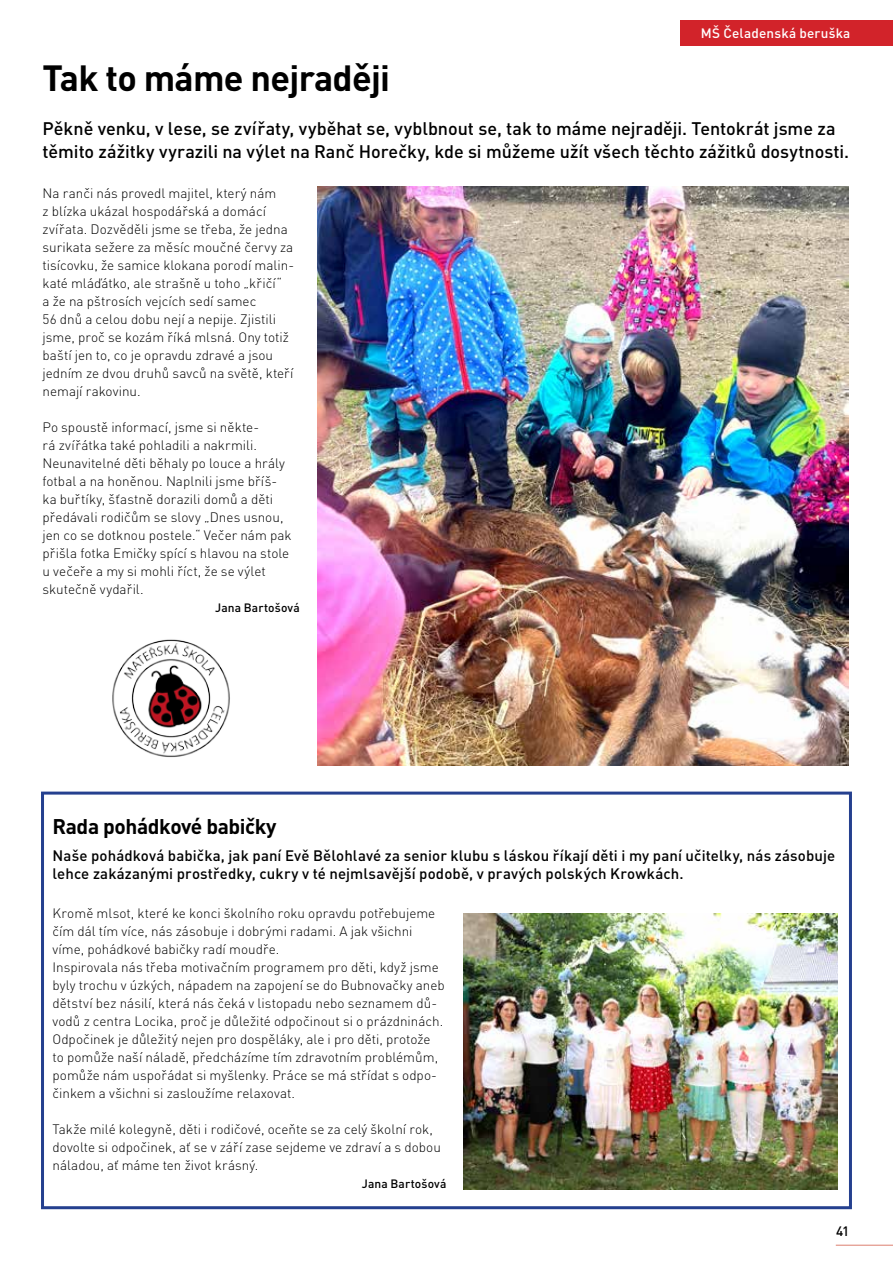
<style>
.page{position:relative;width:893px;height:1263px;background:#fff}
.page>*{position:absolute;margin:0;border:0;box-sizing:border-box;transform-origin:0 0}
.t1{font:700 36px "DIN Pro";letter-spacing:-.02em;color:#000}
.t2{font:700 21px "DIN Pro";letter-spacing:-.02em;color:#000}
.t3{font:500 18px/22.5px "DIN Pro";color:#000}
.t4{font:500 15px/18px "DIN Pro";letter-spacing:.01em;color:#000}
.t5{font:300 13.5px/18px "DIN Pro";color:#000}
.t6{font:500 13.5px "DIN Pro";letter-spacing:.015em;color:#fff}
.t7{font:500 13.5px "DIN Pro";color:#000}
.t8{font:500 12px "DIN Pro";letter-spacing:.01em;color:#000}
</style>
<div class="page">
<hr style="left:836px;top:1245px;width:57px;height:1px;background:#dc7f6f">
<div style="left:41px;top:791px;width:811px;height:418px;border:3px solid #25408f"></div>
<img style="left:463px;top:913px;width:375px;height:276px">
<img style="left:318px;top:186px;width:531px;height:579px">
<img style="left:112px;top:639px;width:118px;height:119px">
<div style="left:680px;top:20px;width:213px;height:25px;background:#d2232a"></div>
<p class="t6" style="left:701px;top:24px;width:151px">MŠ Čeladenská beruška</p>
<h1 class="t1" style="left:43px;top:54px;width:349px">Tak to máme nejraději</h1>
<h3 class="t3" style="left:43px;top:117px;width:808px">Pěkně venku, v lese, se zvířaty, vyběhat se, vyblbnout se, tak to máme nejraději. Tentokrát jsme za těmito zážitky vyrazili na výlet na Ranč Horečky, kde si můžeme užít všech těchto zážitků dosytnosti.</h3>
<p class="t5" style="left:43px;top:184px;width:253px">Na ranči nás provedl majitel, který nám<br>z blízka ukázal hospodářská a domácí zvířata. Dozvěděli jsme se třeba, že jedna surikata sežere za měsíc moučné červy za tisícovku, že samice klokana porodí malin&shy;katé mláďátko, ale strašně u toho „křičí“<br>a že na pštrosích vejcích sedí samec<br>56 dnů a celou dobu nejí a nepije. Zjistili jsme, proč se kozám říká mlsná. Ony totiž baští jen to, co je opravdu zdravé a jsou jedním ze dvou druhů savců na světě, kteří nemají rakovinu.</p>
<p class="t5" style="left:43px;top:418px;width:251px">Po spoustě informací, jsme si někte-<br>rá zvířátka také pohladili a nakrmili.<br>Neunavitelné děti běhaly po louce a hrály fotbal a na honěnou. Naplnili jsme bříš&shy;ka buřtíky, šťastně dorazili domů a děti předávali rodičům se slovy „Dnes usnou, jen co se dotknou postele.“ Večer nám pak přišla fotka Emičky spící s hlavou na stole u večeře a my si mohli říct, že se výlet skutečně vydařil.</p>
<p class="t8" style="left:215px;top:600px;width:86px">Jana Bartošová</p>
<h2 class="t2" style="left:53px;top:813px;width:226px">Rada pohádkové babičky</h2>
<p class="t4" style="left:53px;top:846px;width:784px">Naše pohádková babička, jak paní Evě Bělohlavé za senior klubu s láskou říkají děti i my paní učitelky, nás zásobuje lehce zakázanými prostředky, cukry v té nejmlsavější podobě, v pravých polských Krowkách.</p>
<p class="t5" style="left:53px;top:904px;width:394px">Kromě mlsot, které ke konci školního roku opravdu potřebujeme čím dál tím více, nás zásobuje i dobrými radami. A jak všichni víme, pohádkové babičky radí moudře.<br>Inspirovala nás třeba motivačním programem pro děti, když jsme byly trochu v úzkých, nápadem na zapojení se do Bubnovačky aneb dětství bez násilí, která nás čeká v listopadu nebo seznamem dů&shy;vodů z centra Locika, proč je důležité odpočinout si o prázdninách.<br>Odpočinek je důležitý nejen pro dospěláky, ale i pro děti, protože to pomůže naší náladě, předcházíme tím zdravotním problémům, pomůže nám uspořádat si myšlenky. Práce se má střídat s odpo&shy;činkem a všichni si zasloužíme relaxovat.</p>
<p class="t5" style="left:53px;top:1120px;width:390px">Takže milé kolegyně, děti i rodičové, oceňte se za celý školní rok, dovolte si odpočinek, ať se v září zase sejdeme ve zdraví a s dobou náladou, ať máme ten život krásný.</p>
<p class="t8" style="left:362px;top:1176px;width:86px">Jana Bartošová</p>
<p class="t7" style="left:836px;top:1223px;width:15px">41</p>
</div>
